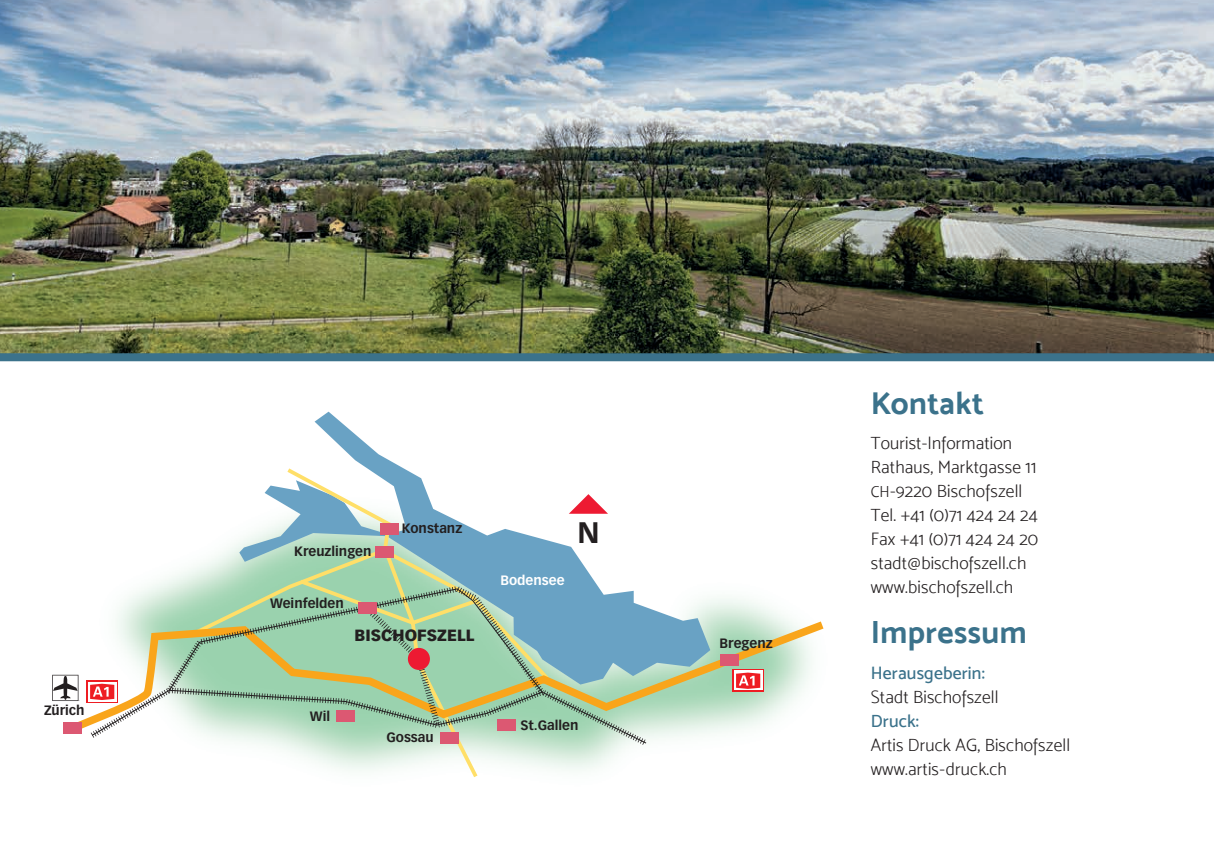
<style>
.page{position:relative;width:1214px;height:862px;background:#fff}
.page>*{position:absolute;margin:0;border:0;box-sizing:border-box;transform-origin:0 0}
.t1{font:32px "Mosk Bold 700";letter-spacing:.015em;color:#3b728b}
.t2{font:700 29.2px "Vectora LH";color:#231f20}
.t3{font:18px/24px "Mosk Light 300";letter-spacing:.01em;color:#231f20}
.t4{font:18px "Mosk Medium 500";letter-spacing:.01em;color:#3b728b}
.t5{font:900 16px "Vectora LH";color:#231f20}
.t6{font:700 13.4px "Vectora LH";color:#231f20}
.t7{font:700 13.4px "Vectora LH";color:#fff}
.s1{font-size:16px}
.s2{font-size:17px}
</style>
<div class="page">
<img style="left:0;top:0;width:1213px;height:353px">
<svg style="left:314px;top:412px;width:396px;height:203px"></svg>
<svg style="left:63px;top:615px;width:761px;height:121px"></svg>
<div style="left:63px;top:722px;width:18px;height:11px;background:#dc5872"></div>
<div style="left:719px;top:654px;width:19px;height:11px;background:#dc5872"></div>
<div style="left:732px;top:669px;width:32px;height:22px;background:#fff"></div>
<svg style="left:733px;top:671px;width:28px;height:19px"></svg>
<svg style="left:736px;top:672px;width:24px;height:17px"></svg>
<svg style="left:84px;top:583px;width:79px;height:155px"></svg>
<svg style="left:163px;top:465px;width:490px;height:312px"></svg>
<svg style="left:52px;top:675px;width:26px;height:26px"></svg>
<div style="left:408px;top:648px;width:22px;height:22px;background:#ed1a32;border-radius:50%"></div>
<div style="left:357px;top:602px;width:19px;height:11px;background:#dc5872"></div>
<div style="left:439px;top:732px;width:19px;height:11px;background:#dc5872"></div>
<div style="left:0;top:353px;width:1213px;height:8px;background:#3b728b"></div>
<p class="t6" style="left:44px;top:702px;width:42px">Zürich</p>
<p class="t6" style="left:294px;top:543px;width:79px">Kreuzlingen</p>
<p class="t6" style="left:270px;top:595px;width:75px">Weinfelden</p>
<p class="t6" style="left:402px;top:520px;width:62px">Konstanz</p>
<p class="t5" style="left:354px;top:625px;width:121px">BISCHOFSZELL</p>
<p class="t7" style="left:500px;top:572px;width:66px">Bodensee</p>
<h2 class="t2" style="left:577px;top:514px;width:24px">N</h2>
<p class="t6" style="left:310px;top:708px;width:22px">Wil</p>
<p class="t6" style="left:386px;top:729px;width:49px">Gossau</p>
<p class="t6" style="left:520px;top:717px;width:60px">St.Gallen</p>
<p class="t6" style="left:719px;top:634px;width:55px">Bregenz</p>
<h1 class="t1" style="left:870px;top:384px;width:115px">Kontakt</h1>
<p class="t3" style="left:870px;top:431px;width:169px">Tourist-Information<br>Rathaus, Marktgasse 11<br><span class="s1">CH</span>-9220 Bischofszell<br>Tel. +41 (0)71 424 24 24<br>Fax +41 (0)71 424 24 20 stadt<span class="s2">@</span>bischofszell.ch www.bischofszell.ch</p>
<h1 class="t1" style="left:870px;top:613px;width:157px">Impressum</h1>
<p class="t4" style="left:870px;top:662px;width:115px">Herausgeberin:</p>
<p class="t3" style="left:870px;top:684px;width:129px">Stadt Bischofszell</p>
<p class="t4" style="left:870px;top:710px;width:50px">Druck:</p>
<p class="t3" style="left:870px;top:732px;width:201px">Artis Druck AG, Bischofszell www.artis-druck.ch</p>
</div>
